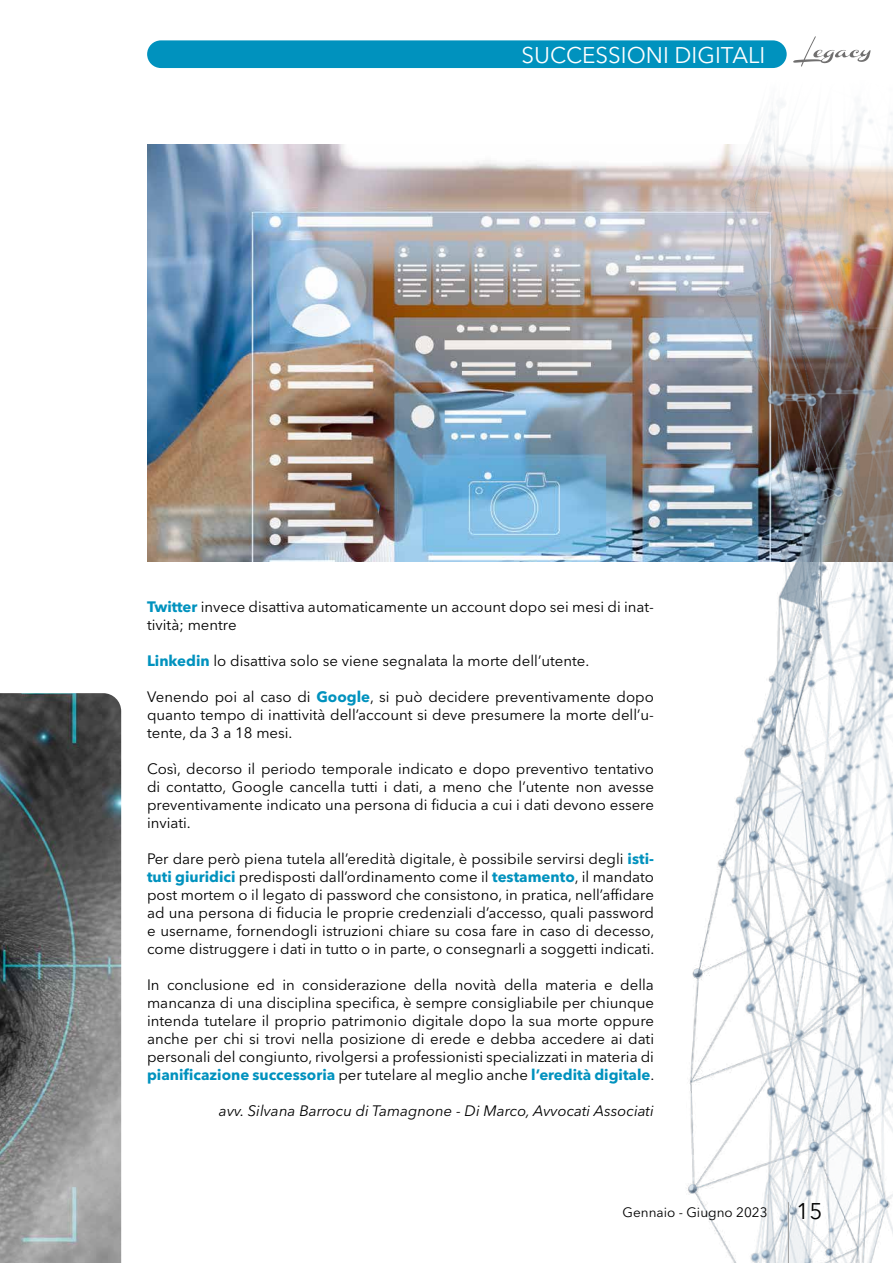
<style>
.page{position:relative;width:893px;height:1263px;background:#fff}
.page>*{position:absolute;margin:0;border:0;box-sizing:border-box;transform-origin:0 0}
.t1{font:22.5px "Avenir Next LT Pro";color:#fff}
.t2{font:22.5px "Avenir Next LT Pro";color:#000}
.t3{font:15px/18px "Avenir Next LT Pro";color:#000;text-align:justify}
.t4{font:italic 15px "Avenir Next LT Pro";color:#000}
.t5{font:13.5px "Avenir Next LT Pro";color:#000}
.s1{font-weight:700;color:#0092be}
</style>
<div class="page">
<img style="left:147px;top:145px;width:375px;height:416px">
<img style="left:522px;top:47px;width:371px;height:1216px">
<img style="left:0;top:693px;width:121px;height:570px">
<div style="left:147px;top:40px;width:640px;height:28px;background:#0092be;border-radius:14px"></div>
<hr style="left:788px;top:1202px;width:1px;height:61px;background:#9d9d9c">
<svg style="left:793px;top:36px;width:77px;height:31px"></svg>
<h1 class="t1" style="left:521px;top:41px;width:245px">SUCCESSIONI DIGITALI</h1>
<p class="t3" style="left:147px;top:598px;width:508px"><span class="s1">Twitter</span> invece disattiva automaticamente un account dopo sei mesi di inat&shy;tività; mentre</p>
<p class="t3" style="left:147px;top:652px;width:444px"><span class="s1">Linkedin</span> lo disattiva solo se viene segnalata la morte dell’utente.</p>
<p class="t3" style="left:147px;top:688px;width:508px">Venendo poi al caso di <span class="s1">Google</span>, si può decidere preventivamente dopo quanto tempo di inattività dell’account si deve presumere la morte dell’u&shy;tente, da 3 a 18 mesi.</p>
<p class="t3" style="left:147px;top:760px;width:508px">Così, decorso il periodo temporale indicato e dopo preventivo tentativo di contatto, Google cancella tutti i dati, a meno che l’utente non avesse preventivamente indicato una persona di fiducia a cui i dati devono essere inviati.</p>
<p class="t3" style="left:147px;top:850px;width:509px">Per dare però piena tutela all’eredità digitale, è possibile servirsi degli <span class="s1">isti&shy;tuti giuridici</span> predisposti dall’ordinamento come il <span class="s1">testamento</span>, il mandato post mortem o il legato di password che consistono, in pratica, nell’affidare ad una persona di fiducia le proprie credenziali d’accesso, quali password e username, fornendogli istruzioni chiare su cosa fare in caso di decesso, come distruggere i dati in tutto o in parte, o consegnarli a soggetti indicati.</p>
<p class="t3" style="left:147px;top:976px;width:509px">In conclusione ed in considerazione della novità della materia e della mancanza di una disciplina specifica, è sempre consigliabile per chiunque intenda tutelare il proprio patrimonio digitale dopo la sua morte oppure anche per chi si trovi nella posizione di erede e debba accedere ai dati personali del congiunto, rivolgersi a professionisti specializzati in materia di <span class="s1">pianificazione successoria</span> per tutelare al meglio anche <span class="s1">l’eredità digitale</span>.</p>
<p class="t4" style="left:219px;top:1102px;width:436px">avv. Silvana Barrocu di Tamagnone - Di Marco, Avvocati Associati</p>
<p class="t5" style="left:623px;top:1204px;width:146px">Gennaio - Giugno 2023</p>
<h1 class="t2" style="left:796px;top:1198px;width:28px">15</h1>
</div>
